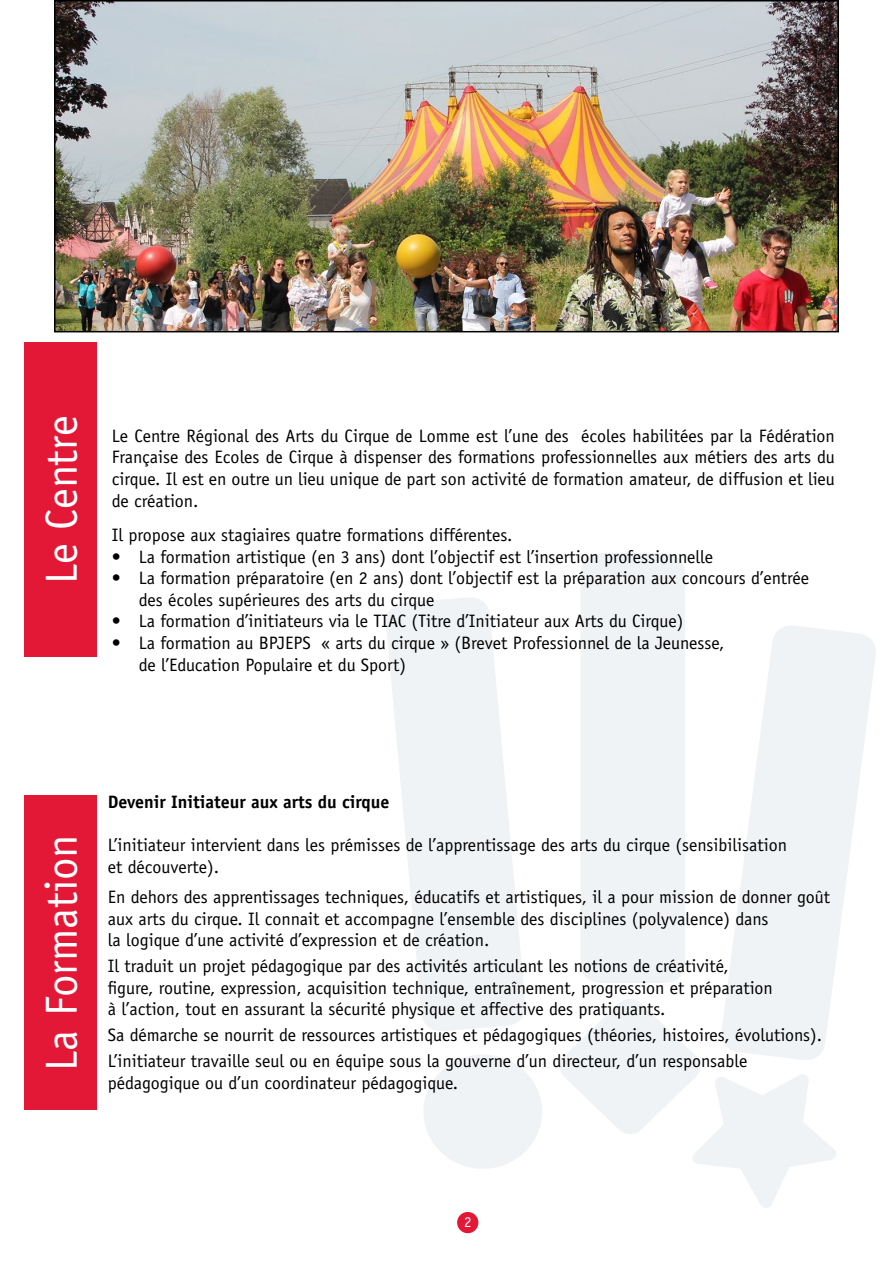
<style>
.page{position:relative;width:893px;height:1263px;background:#fff}
.page>*{position:absolute;margin:0;border:0;box-sizing:border-box;transform-origin:0 0}
.t1{font:45px "Officina Sans Std";color:#fff}
.t2{font:18px/21.6px "Officina Sans Std";color:#000}
.t3{font:700 18px "Officina Sans Std";color:#000}
.t4{font:15px "Officina Sans Std";color:#fff}
</style>
<div class="page">
<svg style="left:424px;top:1055px;width:118px;height:114px"></svg>
<svg style="left:386px;top:598px;width:139px;height:433px;fill:#f0f3f5"></svg>
<div style="left:580px;top:553px;width:105px;height:430px;background:#f0f3f5;border-radius:21px"></div>
<svg style="left:726px;top:626px;width:150px;height:371px;fill:#f0f3f5"></svg>
<svg style="left:560px;top:997px;width:276px;height:211px"></svg>
<img style="left:57px;top:3px;width:779px;height:326px">
<div style="left:54px;top:0;width:785px;height:332px;border:2px solid #000"></div>
<div style="left:457px;top:1212px;width:21px;height:21px;background:#e31837;border-radius:50%"></div>
<div style="left:24px;top:342px;width:73px;height:315px;background:#e31837"></div>
<div style="left:24px;top:795px;width:73px;height:315px;background:#e31837"></div>
<h1 class="t1" style="left:35px;top:584px;width:170px;rotate:-90deg">Le Centre</h1>
<p class="t2" style="left:112px;top:425px;width:724px;text-align:justify">Le Centre Régional des Arts du Cirque de Lomme est l’une des écoles habilitées par la Fédération Française des Ecoles de Cirque à dispenser des formations professionnelles aux métiers des arts du cirque. Il est en outre un lieu unique de part son activité de formation amateur, de diffusion et lieu de création.</p>
<p class="t2" style="left:112px;top:524px;width:402px">Il propose aux stagiaires quatre formations différentes.</p>
<p class="t2" style="left:112px;top:546px;width:603px">• La formation artistique (en 3 ans) dont l’objectif est l’insertion professionnelle</p>
<p class="t2" style="left:139px;top:567px;width:672px;text-indent:-27px">• La formation préparatoire (en 2 ans) dont l’objectif est la préparation aux concours d’entrée des écoles supérieures des arts du cirque</p>
<p class="t2" style="left:112px;top:610px;width:573px">• La formation d’initiateurs via le TIAC (Titre d’Initiateur aux Arts du Cirque)</p>
<p class="t2" style="left:139px;top:632px;width:587px;text-indent:-27px">• La formation au BPJEPS « arts du cirque » (Brevet Professionnel de la Jeunesse, de l’Education Populaire et du Sport)</p>
<h1 class="t1" style="left:35px;top:1070px;width:237px;rotate:-90deg">La Formation</h1>
<p class="t3" style="left:108px;top:791px;width:283px">Devenir Initiateur aux arts du cirque</p>
<p class="t2" style="left:108px;top:835px;width:681px">L’initiateur intervient dans les prémisses de l’apprentissage des arts du cirque (sensibilisation et découverte).</p>
<p class="t2" style="left:108px;top:886px;width:724px">En dehors des apprentissages techniques, éducatifs et artistiques, il a pour mission de donner goût aux arts du cirque. Il connait et accompagne l’ensemble des disciplines (polyvalence) dans<br>la logique d’une activité d’expression et de création.</p>
<p class="t2" style="left:108px;top:955px;width:666px">Il traduit un projet pédagogique par des activités articulant les notions de créativité, figure, routine, expression, acquisition technique, entraînement, progression et préparation à l’action, tout en assurant la sécurité physique et affective des pratiquants.</p>
<p class="t2" style="left:108px;top:1022px;width:716px;line-height:25.8px">Sa démarche se nourrit de ressources artistiques et pédagogiques (théories, histoires, évolutions).<br>L’initiateur travaille seul ou en équipe sous la gouverne d’un directeur, d’un responsable</p>
<p class="t2" style="left:108px;top:1072px;width:352px">pédagogique ou d’un coordinateur pédagogique.</p>
<p class="t4" style="left:464px;top:1213px;width:9px">2</p>
</div>
